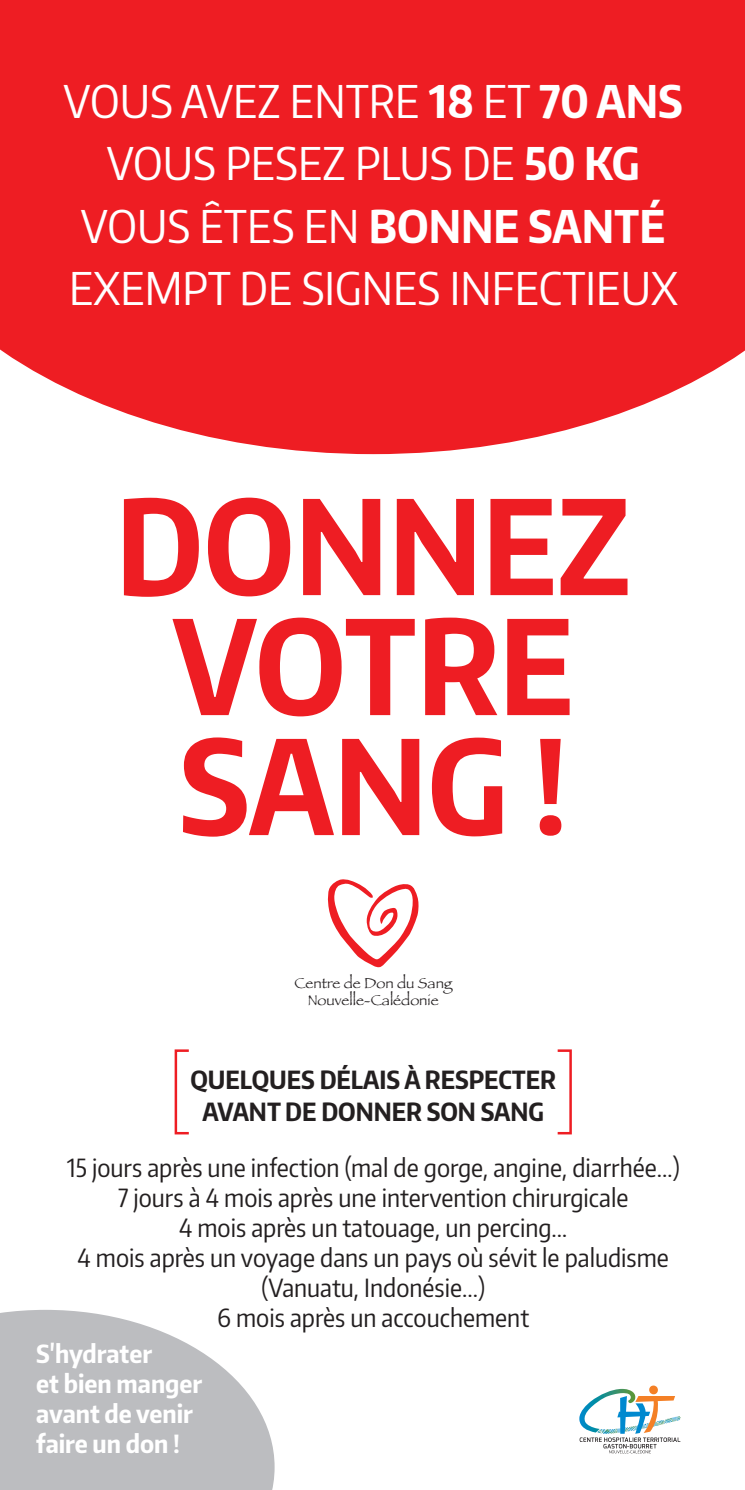
<style>
.page{position:relative;width:745px;height:1490px;background:#fff}
.page>*{position:absolute;margin:0;border:0;box-sizing:border-box;transform-origin:0 0}
.t1{font:700 130px/120px "Encode Sans Condensed";color:#ee1d23;text-align:center}
.t2{font:45px/62.5px "Encode Sans Condensed";color:#fff;text-align:center}
.t3{font:25px/30px "Encode Sans Condensed";color:#231f20;text-align:center}
.t4{font:700 25px/30px "Encode Sans Condensed";color:#fff}
.t5{font:700 25px/32.5px "Encode Sans Condensed";color:#231f20;text-align:center}
.t6{font:15px/16.8px "Papyrus";color:#231f20;text-align:center}
.s1{font-weight:700}
</style>
<div class="page">
<svg style="left:0;top:0;width:744px;height:454px;background:#ef2d32"></svg>
<div style="left:174px;top:1049px;width:16px;height:85px;border:2px solid #ee1d23"></div>
<div style="left:556px;top:1049px;width:15px;height:85px;border:2px solid #ee1d23"></div>
<svg style="left:0;top:1310px;width:274px;height:180px;fill:#bcbdc0"></svg>
<svg style="left:579px;top:1385px;width:101px;height:68px"></svg>
<svg style="left:327px;top:879px;width:91px;height:89px"></svg>
<h2 class="t2" style="left:64px;top:68px;width:620px">Vous aVez entre <span class="s1">18</span> et <span class="s1">70 ANS<br></span>Vous pesez plus de <span class="s1">50 KG<br></span>Vous êtes en <span class="s1">BONNE SANTÉ </span>exempt de sIgnes InfectIeux</h2>
<h1 class="t1" style="left:115px;top:482px;width:516px">DONNEZ<br>VOTRE<br>SANG !</h1>
<p class="t6" style="left:294px;top:975px;width:159px">Centre de Don du Sang<br>Nouvelle-Calédonie</p>
<p class="t5" style="left:190px;top:1062px;width:367px">QUELQUES DÉLAIS À RESPECTER<br>AVANT DE DONNER SON SANG</p>
<p class="t3" style="left:67px;top:1151px;width:614px">15 jours après une infection (mal de gorge, angine, diarrhée…)<br>7 jours à 4 mois après une intervention chirurgicale<br>4 mois après un tatouage, un percing…<br>4 mois après un voyage dans un pays où sévit le paludisme (Vanuatu, Indonésie...)<br>6 mois après un accouchement</p>
<p class="t4" style="left:36px;top:1338px;width:167px">S'HYDRATER<br>ET BIEN MANGER<br>AVANT DE VENIR<br>FAIRE UN DON !</p>
</div>
